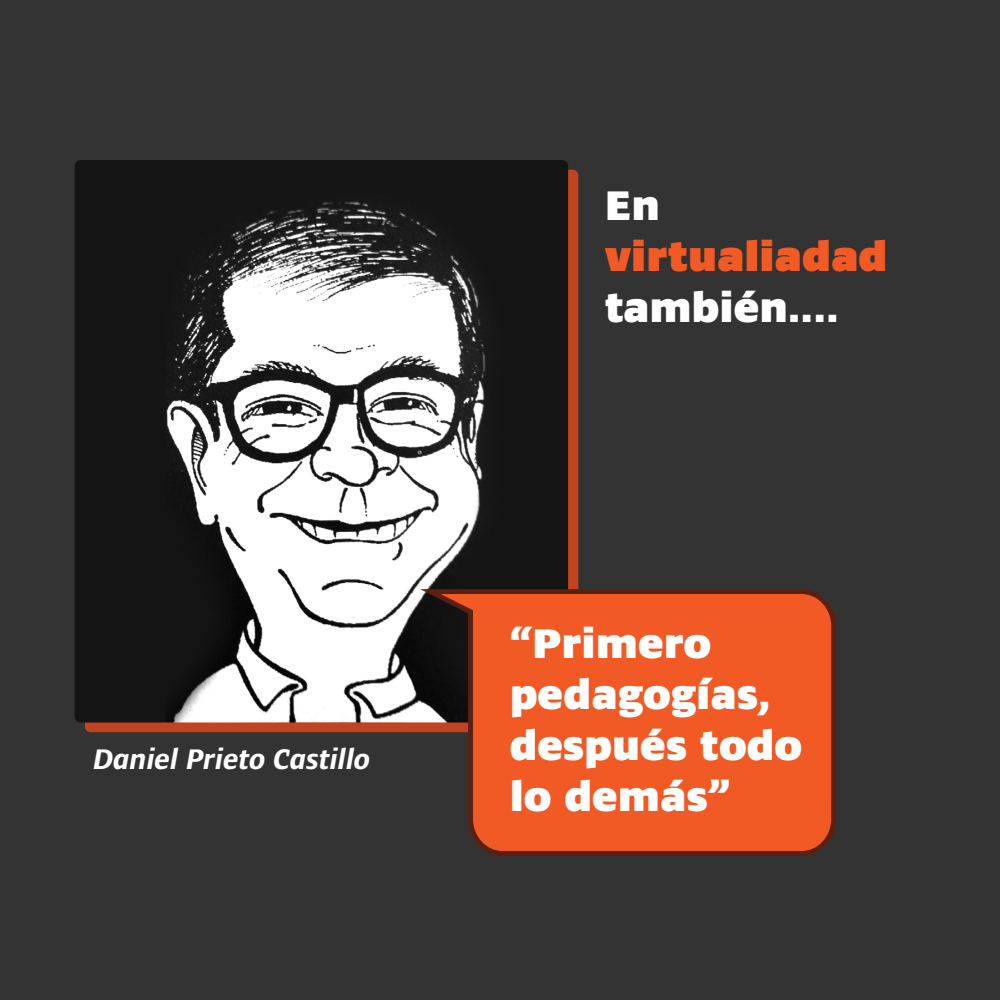
<style>
.page{position:relative;width:1000px;height:1000px;background:#333}
.page>*{position:absolute;margin:0;border:0;box-sizing:border-box;transform-origin:0 0}
.t1{font:800 42.35px/50.8px "Ardoise Std";color:#fff}
.t2{font:900 42.35px "Ardoise Std";color:#f15a24}
.t3{font:italic 700 28.95px "Ardoise Std";color:#fff}
</style>
<div class="page">
<div style="left:36px;top:127px;width:928px;height:746px;background:#333"></div>
<div style="left:85px;top:170px;width:493px;height:562px;background:#bf441f;border-radius:6px"></div>
<img style="left:75px;top:160px;width:493px;height:563px">
<svg style="left:410px;top:587px;width:426px;height:269px;background:#cd5024"></svg>
<p class="t3" style="left:93px;top:743px;width:279px">Daniel Prieto Castillo</p>
<p class="t1" style="left:605px;top:180px;width:57px">En</p>
<p class="t2" style="left:605px;top:233px;width:284px">virtualiadad</p>
<p class="t1" style="left:605px;top:281px;width:236px">también....</p>
<p class="t1" style="left:510px;top:618px;width:294px">“Primero pedagogías, después todo lo demás”</p>
</div>
